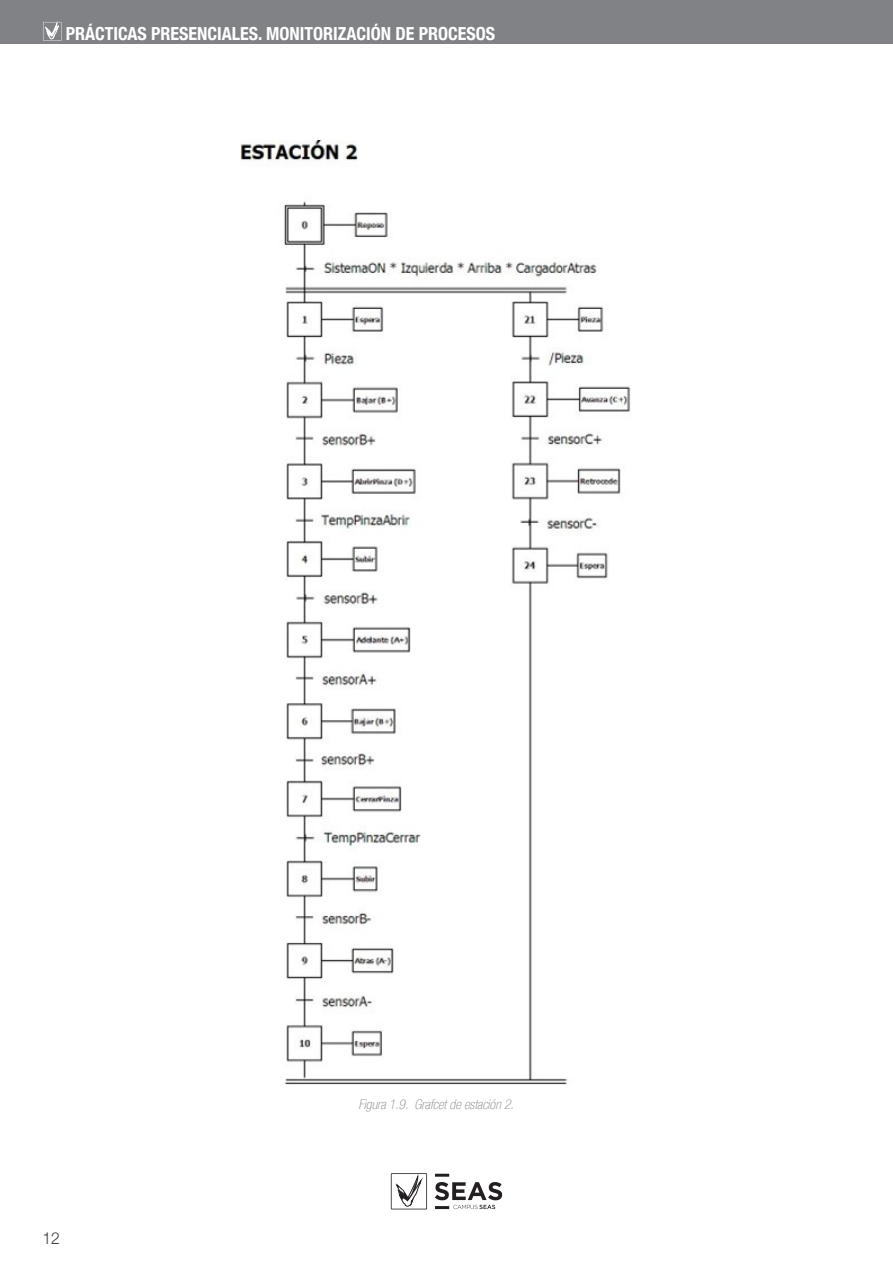
<style>
.page{position:relative;width:893px;height:1263px;background:#fff}
.page>*{position:absolute;margin:0;border:0;box-sizing:border-box;transform-origin:0 0}
.t1{font:700 condensed 18px "Helvetica Neue LT";color:#fff}
.t2{font:300 16.5px "Helvetica Neue LT";color:#3e3e3f;scale:.95 1}
.t3{font:italic 100 condensed 13.5px "Helvetica Neue LT";color:#808285}
</style>
<div class="page">
<div style="left:0;top:0;width:893px;height:44px;background:#808285"></div>
<hr style="left:435px;top:1174px;width:14px;height:3px;background:#231f20">
<svg style="left:435px;top:1182px;width:67px;height:27px"></svg>
<svg style="left:391px;top:1173px;width:36px;height:36px"></svg>
<svg style="left:43px;top:22px;width:19px;height:19px"></svg>
<img style="left:240px;top:140px;width:391px;height:944px">
<p class="t1" style="left:66px;top:23px;width:431px">PRÁCTICAS PRESENCIALES. MONITORIZACIÓN DE PROCESOS</p>
<p class="t2" style="left:43px;top:1228px;width:20px">12</p>
<p class="t3" style="left:358px;top:1097px;width:157px">Figura 1.9. Grafcet de estación 2.</p>
</div>
